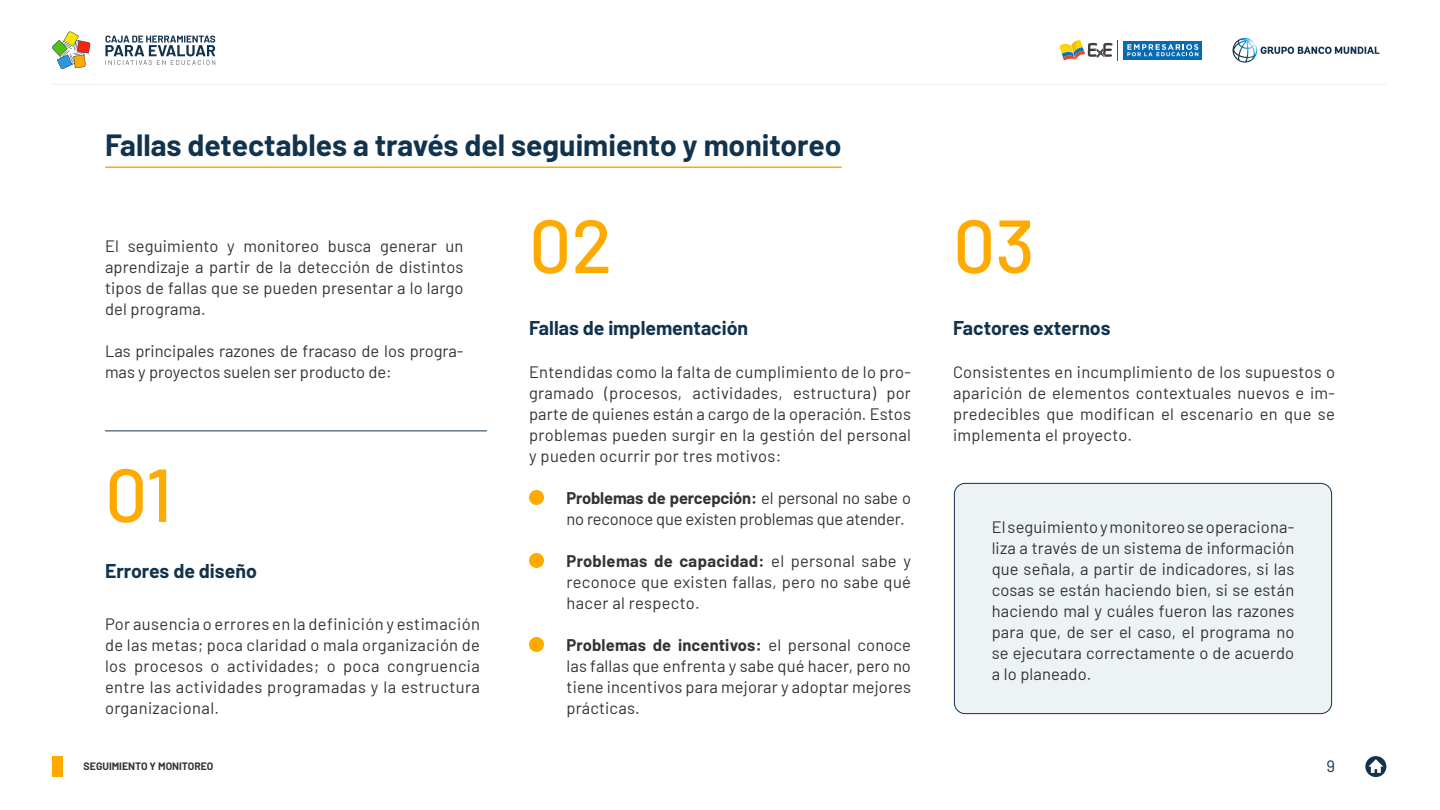
<style>
.page{position:relative;width:1440px;height:810px;background:#fff}
.page>*{position:absolute;margin:0;border:0;box-sizing:border-box;transform-origin:0 0}
.ExE_Número{font:500 75px "Barlow";color:#ffaa01}
.ExE_Título_C{font:700 30px "Barlow";color:#12334d}
.ExE_Subtítulo_B{font:700 19.5px "Barlow";color:#12334d}
.ExE_Parrafo{font:16.5px/21px "Barlow";letter-spacing:.01em;color:#333;text-align:justify}
.ExE_Lista_B{font:16.5px/21px "Barlow";letter-spacing:.01em;color:#333;text-align:justify}
.ExE_Lista_B-2{font:16.5px/21px "Barlow";letter-spacing:-.01em;color:#333}
.t1{font:16.5px "Barlow";color:#12334d}
.t2{font:700 10.5px "Barlow";color:#333}
.s1{font-weight:700}
</style>
<div class="page">
<hr style="left:106px;top:166px;width:735px;height:2px;background:#ffaa01">
<div style="left:529px;top:490px;width:15px;height:15px;background:#ffaa01;border-radius:50%"></div>
<div style="left:529px;top:553px;width:15px;height:15px;background:#ffaa01;border-radius:50%"></div>
<div style="left:529px;top:637px;width:15px;height:15px;background:#ffaa01;border-radius:50%"></div>
<div style="left:954px;top:483px;width:378px;height:231px;background:#edf2f5;border-radius:11px"></div>
<div style="left:954px;top:483px;width:378px;height:231px;border:1px solid #12334d;border-radius:11px"></div>
<hr style="left:105px;top:430px;width:382px;height:1px;background:#12334d">
<hr style="left:51px;top:84px;width:1335px;height:1px;background:#edf2f5">
<svg style="left:1365px;top:756px;width:21px;height:21px"></svg>
<div style="left:52px;top:756px;width:11px;height:21px;background:#ffaa01"></div>
<svg style="left:1233px;top:38px;width:146px;height:25px"></svg>
<svg style="left:1059px;top:40px;width:59px;height:20px"></svg>
<div style="left:1124px;top:41px;width:78px;height:18px;background:#056bb3"></div>
<svg style="left:1127px;top:44px;width:71px;height:12px"></svg>
<svg style="left:52px;top:31px;width:39px;height:38px"></svg>
<svg style="left:105px;top:36px;width:110px;height:29px"></svg>
<p class="ExE_Título_C" style="left:105px;top:123px;width:738px">Fallas detectables a través del seguimiento y monitoreo</p>
<p class="ExE_Parrafo" style="left:105px;top:234px;width:360px">El seguimiento y monitoreo busca generar un aprendizaje a partir de la detección de distintos tipos de fallas que se pueden presentar a lo largo del programa.</p>
<p class="ExE_Parrafo" style="left:105px;top:339px;width:360px">Las principales razones de fracaso de los progra&shy;mas y proyectos suelen ser producto de:</p>
<p class="ExE_Número" style="left:105px;top:440px;width:69px">01</p>
<p class="ExE_Subtítulo_B" style="left:105px;top:556px;width:153px">Errores de diseño</p>
<p class="ExE_Parrafo" style="left:105px;top:612px;width:377px">Por ausencia o errores en la definición y estimación de las metas; poca claridad o mala organización de los procesos o actividades; o poca congruencia entre las actividades programadas y la estructura organizacional.</p>
<p class="ExE_Número" style="left:529px;top:191px;width:85px">02</p>
<p class="ExE_Número" style="left:953px;top:191px;width:83px">03</p>
<p class="ExE_Subtítulo_B" style="left:529px;top:313px;width:221px">Fallas de implementación</p>
<p class="ExE_Parrafo" style="left:529px;top:360px;width:384px">Entendidas como la falta de cumplimiento de lo pro&shy;gramado (procesos, actividades, estructura) por parte de quienes están a cargo de la operación. Estos problemas pueden surgir en la gestión del personal y pueden ocurrir por tres motivos:</p>
<p class="ExE_Lista_B-2" style="left:566px;top:486px;width:346px"><span class="s1">Problemas de percepción:</span> el personal no sabe o no reconoce que existen problemas que atender.</p>
<p class="ExE_Lista_B" style="left:566px;top:549px;width:346px"><span class="s1">Problemas de capacidad:</span> el personal sabe y reconoce que existen fallas, pero no sabe qué hacer al respecto.</p>
<p class="ExE_Lista_B" style="left:566px;top:633px;width:346px"><span class="s1">Problemas de incentivos:</span> el personal conoce las fallas que enfrenta y sabe qué hacer, pero no tiene incentivos para mejorar y adoptar mejores prácticas.</p>
<p class="ExE_Subtítulo_B" style="left:953px;top:313px;width:159px">Factores externos</p>
<p class="ExE_Parrafo" style="left:953px;top:360px;width:384px">Consistentes en incumplimiento de los supuestos o aparición de elementos contextuales nuevos e im&shy;predecibles que modifican el escenario en que se implementa el proyecto.</p>
<p class="ExE_Parrafo" style="left:992px;top:516px;width:304px">El seguimiento y monitoreo se operaciona&shy;liza a través de un sistema de información que señala, a partir de indicadores, si las cosas se están haciendo bien, si se están haciendo mal y cuáles fueron las razones para que, de ser el caso, el programa no se ejecutara correctamente o de acuerdo a lo planeado.</p>
<p class="t2" style="left:84px;top:758px;width:131px">SEGUIMIENTO Y MONITOREO</p>
<p class="t1" style="left:1326px;top:754px;width:10px">9</p>
</div>
